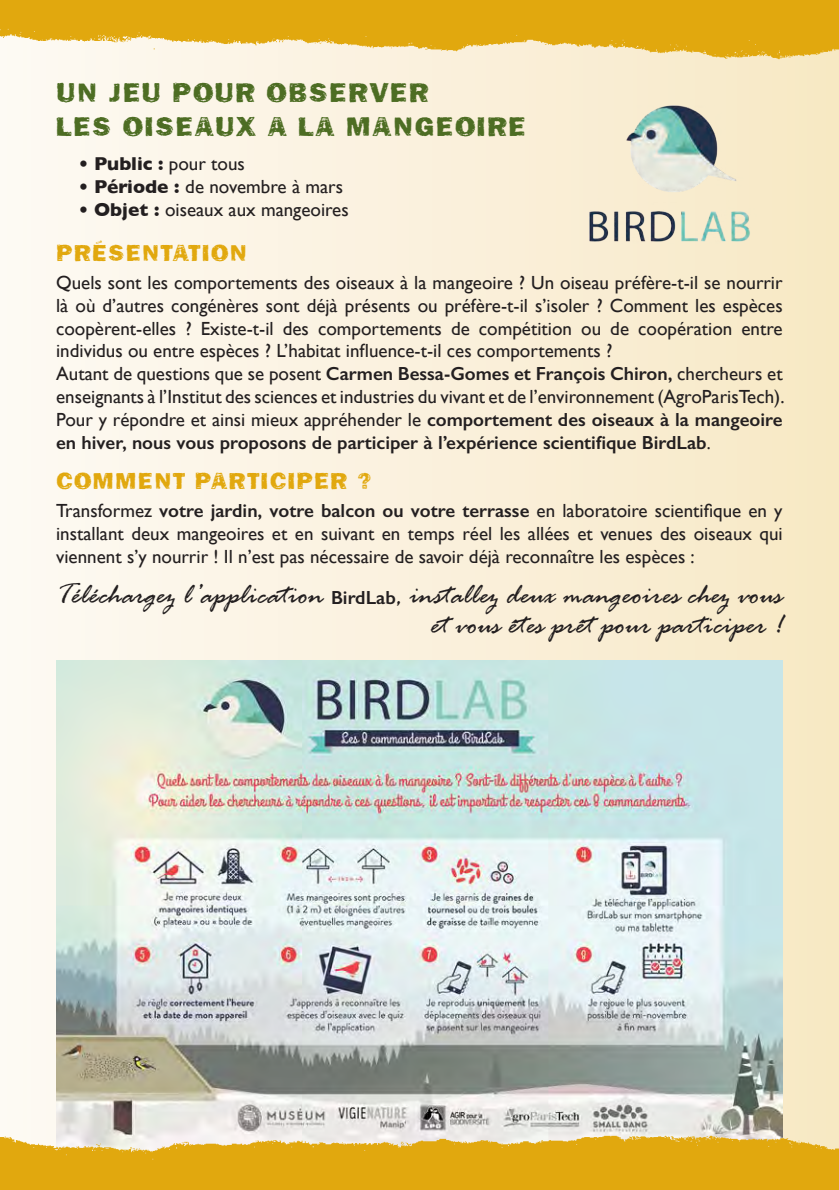
<style>
.page{position:relative;width:839px;height:1190px;background:#fff}
.page>*{position:absolute;margin:0;border:0;box-sizing:border-box;transform-origin:0 0}
.t1{font:italic 30px "Rage";color:#231f20}
.t2{font:28px/33.6px "Frankie";letter-spacing:.04em;color:#4d6d23;scale:1.05 1}
.t3{font:24px "Frankie";letter-spacing:.04em;color:#e1a80e;scale:1.05 1}
.t4{font:19px/22.8px "Gill Sans";color:#231f20;text-align:justify}
.t5{font:700 19px "Gill Sans";color:#231f20}
.s1{font-weight:400}
.s2{font-weight:700}
.s3{font-weight:600}
.s4{font-size:18px}
.s5{font-family:"Gill Sans";font-weight:600;font-style:normal;font-size:19px}
.s6{font-size:28px}
</style>
<div class="page">
<div style="left:0;top:0;width:838px;height:1190px;background:linear-gradient(to right,#fefaf4,#f7e8c5)"></div>
<img style="left:56px;top:660px;width:726px;height:471px">
<img style="left:0;top:0;width:838px;height:67px">
<img style="left:0;top:1131px;width:838px;height:59px">
<img style="left:581px;top:97px;width:174px;height:149px">
<p class="t2" style="left:56px;top:75px;width:448px">UN JEU POUR OBSERVER<br>LES OISEAUX A LA MANGEOIRE</p>
<p class="t5" style="left:79px;top:148px;width:167px">• Public : <span class="s1">pour tous</span></p>
<p class="t4" style="left:79px;top:175px;width:265px"><span class="s2">• Période :</span> de novembre à mars</p>
<p class="t4" style="left:79px;top:198px;width:271px"><span class="s2">• Objet :</span> oiseaux aux mangeoires</p>
<p class="t3" style="left:56px;top:238px;width:183px">PRÉSENTATION</p>
<p class="t4" style="left:56px;top:271px;width:727px">Quels sont les comportements des oiseaux à la mangeoire ? Un oiseau préfère-t-il se nourrir là où d’autres congénères sont déjà présents ou préfère-t-il s’isoler ? Comment les espèces coopèrent-elles ? Existe-t-il des comportements de compétition ou de coopération entre individus ou entre espèces ? L’habitat influence-t-il ces comportements ?</p>
<p class="t4" style="left:56px;top:362px;width:729px">Autant de questions que se posent <span class="s3">Carmen Bessa-Gomes et François Chiron,</span> chercheurs et enseignants à l’Institut des sciences et industries du vivant et de l’environnement (AgroParisTech).<br>Pour y répondre et ainsi mieux appréhender le <span class="s3">comportement des oiseaux à la mangeoire en hiver, nous vous proposons de participer à l’expérience scientifique BirdLab</span><span class="s4">.</span></p>
<p class="t3" style="left:56px;top:466px;width:302px">COMMENT PARTICIPER ?</p>
<p class="t4" style="left:56px;top:499px;width:727px">Transformez <span class="s3">votre jardin, votre balcon ou votre terrasse</span> en laboratoire scientifique en y installant deux mangeoires et en suivant en temps réel les allées et venues des oiseaux qui viennent s’y nourrir ! Il n’est pas nécessaire de savoir déjà reconnaître les espèces :</p>
<p class="t1" style="left:56px;top:579px;width:727px">Téléchargez l’application <span class="s5">BirdLab</span><span class="s6">,</span> installez deux mangeoires chez vous</p>
<p class="t1" style="left:430px;top:609px;width:353px">et vous êtes prêt pour participer !</p>
</div>
